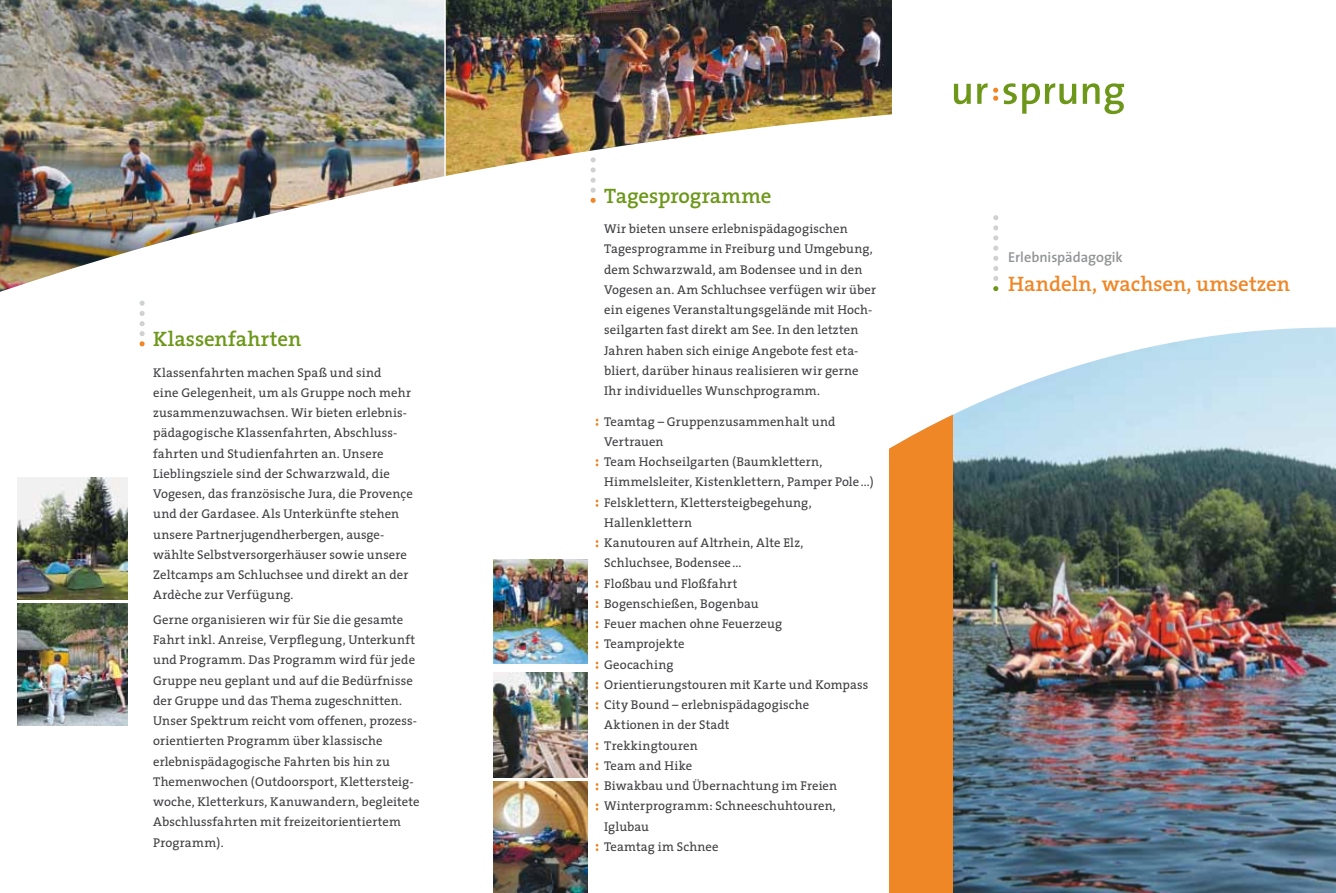
<style>
.page{position:relative;width:1336px;height:893px;background:#fff}
.page>*{position:absolute;margin:0;border:0;box-sizing:border-box;transform-origin:0 0}
.t1{font:600 21px "The Serif";letter-spacing:-.005em;color:#6c9719}
.t2{font:600 21px "The Serif";letter-spacing:-.005em;color:#ef8727}
.t3{font:600 14.4px "The Sans";letter-spacing:-.005em;color:#929395}
.t4{font:12.75px/20.2px "The Serif";letter-spacing:.01em;color:#3e3d40}
</style>
<div class="page">
<img style="left:0;top:0;width:444px;height:96px">
<img style="left:446px;top:0;width:445px;height:96px">
<img style="left:0;top:96px;width:1124px;height:196px">
<img style="left:952px;top:327px;width:383px;height:566px">
<hr style="left:444px;top:0;width:2px;height:192px;background:#fff">
<img style="left:17px;top:477px;width:111px;height:123px">
<img style="left:17px;top:603px;width:111px;height:122px">
<img style="left:493px;top:782px;width:94px;height:111px">
<img style="left:493px;top:672px;width:94px;height:106px">
<img style="left:493px;top:559px;width:94px;height:105px">
<div style="left:889px;top:383px;width:63px;height:510px;background:#ef8727"></div>
<svg style="left:953px;top:83px;width:170px;height:31px"></svg>
<svg style="left:595px;top:419px;width:3px;height:7px"></svg>
<svg style="left:595px;top:459px;width:3px;height:7px"></svg>
<svg style="left:993px;top:246px;width:5px;height:45px"></svg>
<svg style="left:993px;top:215px;width:5px;height:25px"></svg>
<svg style="left:595px;top:500px;width:3px;height:7px"></svg>
<svg style="left:595px;top:540px;width:3px;height:7px"></svg>
<svg style="left:595px;top:581px;width:3px;height:7px"></svg>
<svg style="left:595px;top:601px;width:3px;height:7px"></svg>
<svg style="left:595px;top:621px;width:3px;height:7px"></svg>
<svg style="left:595px;top:641px;width:3px;height:7px"></svg>
<svg style="left:595px;top:662px;width:3px;height:7px"></svg>
<svg style="left:595px;top:682px;width:3px;height:7px"></svg>
<svg style="left:595px;top:702px;width:3px;height:7px"></svg>
<svg style="left:595px;top:743px;width:3px;height:7px"></svg>
<svg style="left:595px;top:763px;width:3px;height:7px"></svg>
<svg style="left:595px;top:783px;width:3px;height:7px"></svg>
<svg style="left:595px;top:803px;width:3px;height:7px"></svg>
<svg style="left:595px;top:844px;width:3px;height:7px"></svg>
<svg style="left:139px;top:301px;width:6px;height:45px"></svg>
<svg style="left:590px;top:157px;width:5px;height:46px"></svg>
<h1 class="t1" style="left:153px;top:322px;width:150px">Klassenfahrten</h1>
<p class="t4" style="left:153px;top:362px;width:261px">Klassenfahrten machen Spaß und sind<br>eine Gelegenheit, um als Gruppe noch mehr zusammenzuwachsen. Wir bieten erlebnis&shy;pädagogische Klassenfahrten, Abschluss&shy;fahrten und Studienfahrten an. Unsere Lieblingsziele sind der Schwarzwald, die Vogesen, das französische Jura, die Provençe und der Gardasee. Als Unterkünfte stehen unsere Partnerjugendherbergen, ausge&shy;wählte Selbstversorgerhäuser sowie unsere Zeltcamps am Schluchsee und direkt an der Ardèche zur Verfügung.</p>
<p class="t4" style="left:153px;top:609px;width:268px">Gerne organisieren wir für Sie die gesamte Fahrt inkl. Anreise, Verpflegung, Unterkunft und Programm. Das Programm wird für jede Gruppe neu geplant und auf die Bedürfnisse der Gruppe und das Thema zugeschnitten.<br>Unser Spektrum reicht vom offenen, prozess&shy;orientierten Programm über klassische erlebnispädagogische Fahrten bis hin zu Themenwochen (Outdoorsport, Klettersteig&shy;woche, Kletterkurs, Kanuwandern, begleitete Abschlussfahrten mit freizeitorientiertem Programm).</p>
<h1 class="t1" style="left:604px;top:178px;width:169px">Tagesprogramme</h1>
<p class="t4" style="left:604px;top:218px;width:273px">Wir bieten unsere erlebnispädagogischen Tagesprogramme in Freiburg und Umgebung, dem Schwarzwald, am Bodensee und in den Vogesen an. Am Schluchsee verfügen wir über ein eigenes Veranstaltungsgelände mit Hoch&shy;seilgarten fast direkt am See. In den letzten Jahren haben sich einige Angebote fest eta&shy;bliert, darüber hinaus realisieren wir gerne Ihr individuelles Wunschprogramm.</p>
<p class="t4" style="left:604px;top:411px;width:271px">Teamtag – Gruppenzusammenhalt und<br>Vertrauen<br>Team Hochseilgarten (Baumklettern,<br>Himmelsleiter, Kistenklettern, Pamper Pole...)<br>Felsklettern, Klettersteigbegehung,<br>Hallenklettern<br>Kanutouren auf Altrhein, Alte Elz,<br>Schluchsee, Bodensee...<br>Floßbau und Floßfahrt<br>Bogenschießen, Bogenbau<br>Feuer machen ohne Feuerzeug<br>Teamprojekte<br>Geocaching<br>Orientierungstouren mit Karte und Kompass<br>City Bound – erlebnispädagogische<br>Aktionen in der Stadt<br>Trekkingtouren<br>Team and Hike<br>Biwakbau und Übernachtung im Freien<br>Winterprogramm: Schneeschuhtouren,<br>Iglubau<br>Teamtag im Schnee</p>
<p class="t3" style="left:1008px;top:245px;width:116px">Erlebnispädagogik</p>
<h1 class="t2" style="left:1008px;top:266px;width:283px">Handeln, wachsen, umsetzen</h1>
</div>
